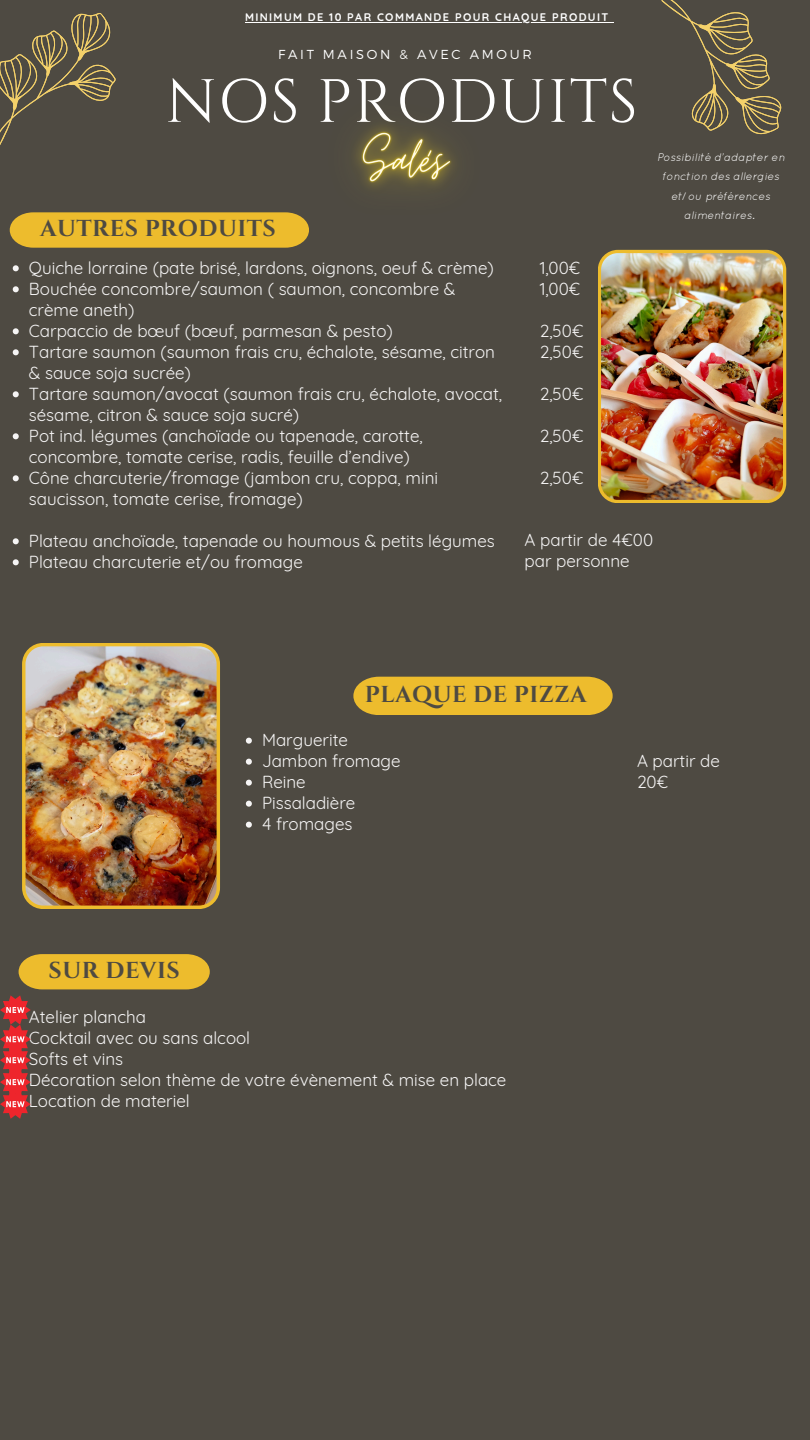
<style>
.page{position:relative;width:810px;height:1440px;background:#4e4a42}
.page>*{position:absolute;margin:0;border:0;box-sizing:border-box;transform-origin:0 0}
.t1{font:61px "Cinzel";letter-spacing:.02em;color:#fff}
.t2{font:700 23px "Cinzel";letter-spacing:.02em;color:#4e4a42}
.t3{font:17px/21px "Quicksand";color:#f6f5f5}
.t4{font:300 13px "Montserrat";letter-spacing:.21em;color:#fff}
.t5{font:italic 11px/19.5px "Quicksand";color:#fff;text-align:center}
.t6{font:700 11px "Quicksand";letter-spacing:.125em;color:#fff}
</style>
<div class="page">
<hr style="left:245px;top:22px;width:365px;height:1px;background:#fff">
<svg style="left:0;top:13px;width:116px;height:132px"></svg>
<svg style="left:661px;top:0;width:121px;height:135px"></svg>
<svg style="left:10px;top:212px;width:275px;height:36px;background:#e7b72d"></svg>
<div style="left:353px;top:677px;width:260px;height:38px;background:#edbc2d"></div>
<svg style="left:19px;top:954px;width:191px;height:35px;background:#e4b52e"></svg>
<img style="left:598px;top:250px;width:188px;height:253px">
<img style="left:22px;top:643px;width:198px;height:266px">
<svg style="left:246px;top:738px;width:6px;height:6px"></svg>
<svg style="left:246px;top:759px;width:6px;height:6px"></svg>
<svg style="left:246px;top:780px;width:6px;height:6px"></svg>
<svg style="left:246px;top:801px;width:6px;height:6px"></svg>
<svg style="left:246px;top:822px;width:6px;height:6px"></svg>
<img style="left:285px;top:125px;width:170px;height:123px">
<svg style="left:13px;top:265px;width:6px;height:6px"></svg>
<svg style="left:13px;top:286px;width:6px;height:6px"></svg>
<svg style="left:13px;top:328px;width:6px;height:6px"></svg>
<svg style="left:13px;top:349px;width:6px;height:6px"></svg>
<svg style="left:13px;top:391px;width:6px;height:6px"></svg>
<svg style="left:13px;top:433px;width:6px;height:6px"></svg>
<svg style="left:13px;top:475px;width:6px;height:6px"></svg>
<svg style="left:13px;top:538px;width:6px;height:6px"></svg>
<svg style="left:13px;top:559px;width:6px;height:6px"></svg>
<svg style="left:0;top:995px;width:31px;height:124px"></svg>
<p class="t6" style="left:245px;top:10px;width:365px">MINIMUM DE 10 PAR COMMANDE POUR CHAQUE PRODUIT</p>
<p class="t4" style="left:278px;top:46px;width:255px">FAIT MAISON &amp; AVEC AMOUR</p>
<h6 class="t1" style="left:165px;top:63px;width:474px">NOS PRODUITS</h6>
<h4 class="t2" style="left:40px;top:213px;width:237px">AUTRES PRODUITS</h4>
<p class="t5" style="left:657px;top:147px;width:130px">Possibilité d’adapter en fonction des allergies et/ou préférences alimentaires.</p>
<h4 class="t3" style="left:29px;top:257px;width:466px">Quiche lorraine (pate brisé, lardons, oignons, oeuf &amp; crème)</h4>
<h4 class="t3" style="left:29px;top:278px;width:428px">Bouchée concombre/saumon ( saumon, concombre &amp; crème aneth)</h4>
<h4 class="t3" style="left:29px;top:320px;width:365px">Carpaccio de bœuf (bœuf, parmesan &amp; pesto)</h4>
<p class="t3" style="left:29px;top:341px;width:468px">Tartare saumon (saumon frais cru, échalote, sésame, citron &amp; sauce soja sucrée)</p>
<h3 class="t3" style="left:29px;top:383px;width:475px">Tartare saumon/avocat (saumon frais cru, échalote, avocat, sésame, citron &amp; sauce soja sucré)</h3>
<p class="t3" style="left:29px;top:425px;width:395px">Pot ind. légumes (anchoïade ou tapenade, carotte, concombre, tomate cerise, radis, feuille d’endive)</p>
<p class="t3" style="left:29px;top:467px;width:411px">Cône charcuterie/fromage (jambon cru, coppa, mini saucisson, tomate cerise, fromage)</p>
<p class="t3" style="left:29px;top:530px;width:467px">Plateau anchoïade, tapenade ou houmous &amp; petits légumes</p>
<p class="t3" style="left:29px;top:551px;width:275px">Plateau charcuterie et/ou fromage</p>
<p class="t3" style="left:540px;top:257px;width:42px">1,00€<br>1,00€</p>
<h4 class="t3" style="left:540px;top:320px;width:45px">2,50€</h4>
<h3 class="t3" style="left:540px;top:341px;width:45px">2,50€</h3>
<h3 class="t3" style="left:540px;top:383px;width:45px">2,50€</h3>
<p class="t3" style="left:540px;top:425px;width:45px">2,50€</p>
<p class="t3" style="left:540px;top:467px;width:45px">2,50€</p>
<p class="t3" style="left:525px;top:529px;width:130px">A partir de 4€00 par personne</p>
<h4 class="t2" style="left:365px;top:680px;width:223px">PLAQUE DE PIZZA</h4>
<p class="t3" style="left:262px;top:729px;width:87px">Marguerite</p>
<h3 class="t3" style="left:262px;top:750px;width:140px">Jambon fromage</h3>
<p class="t3" style="left:262px;top:771px;width:45px">Reine</p>
<p class="t3" style="left:262px;top:792px;width:95px">Pissaladière</p>
<p class="t3" style="left:262px;top:813px;width:92px">4 fromages</p>
<p class="t3" style="left:637px;top:750px;width:84px">A partir de<br>20€</p>
<h4 class="t2" style="left:49px;top:955px;width:133px">SUR DEVIS</h4>
<p class="t3" style="left:29px;top:1006px;width:119px">Atelier plancha</p>
<p class="t3" style="left:29px;top:1027px;width:223px">Cocktail avec ou sans alcool</p>
<p class="t3" style="left:29px;top:1048px;width:96px">Softs et vins</p>
<p class="t3" style="left:29px;top:1069px;width:479px">Décoration selon thème de votre évènement &amp; mise en place</p>
<p class="t3" style="left:29px;top:1090px;width:162px">Location de materiel</p>
</div>
